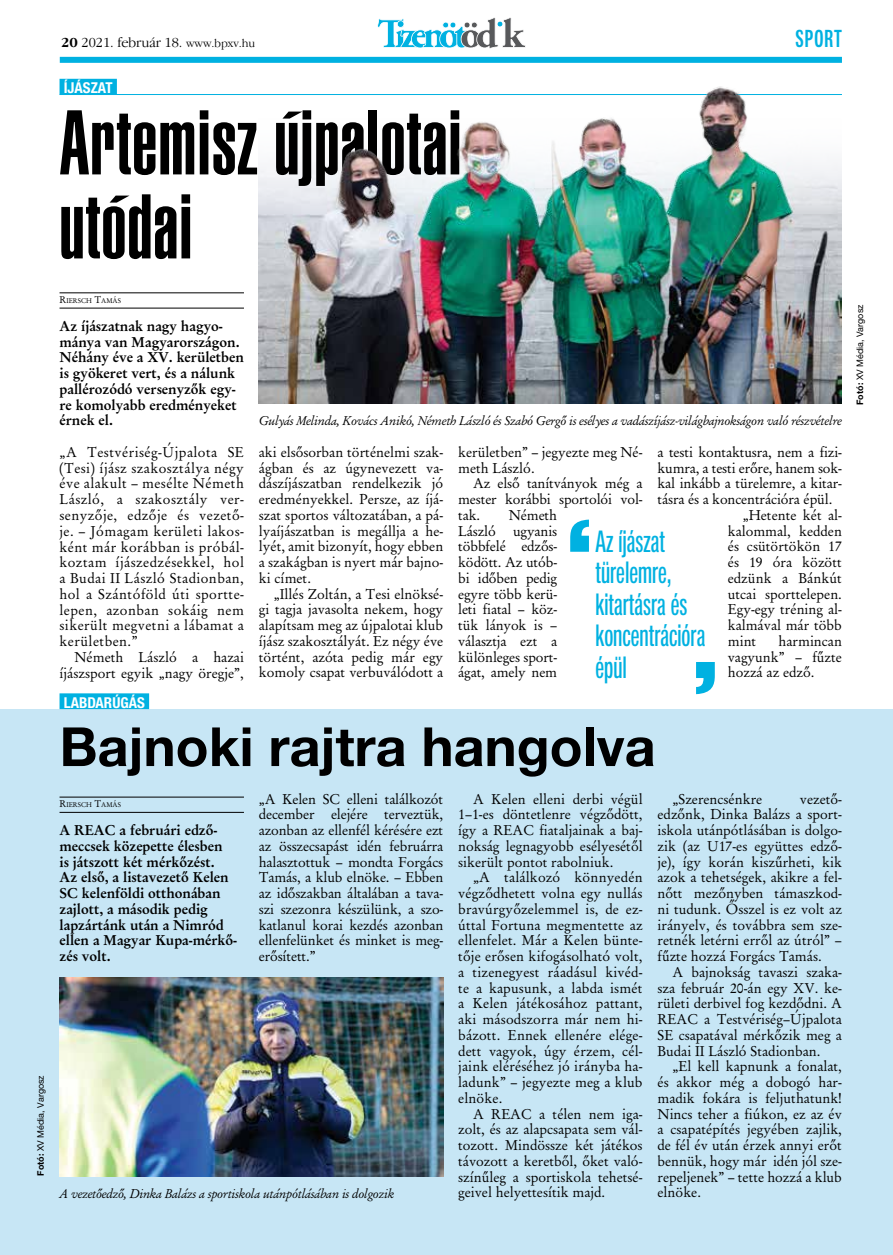
<style>
.page{position:relative;width:893px;height:1255px;background:#fff}
.page>*{position:absolute;margin:0;border:0;box-sizing:border-box;transform-origin:0 0}
.t1{font:900 extra-condensed 90px/84px "Helvetica";letter-spacing:.01em;color:#000}
.t2{font:54px "Helvetica Neue LT 75 Bd";color:#000}
.t3{font:30px/31.5px "Neue Helvetica 59 Cm";color:#00b1e1}
.t4{font:24px "Neue Helvetica 69 Cm Md";letter-spacing:.04em;color:#00b1e1}
.t5{font:700 condensed 15px "Helvetica Neue LT Pro";color:#fff}
.t6{font:14.25px/15.8px "Cg Garamond";color:#000;text-align:justify}
.t7{font:700 14.25px/15.8px "Cg Garamond";color:#000}
.t8{font:300 14.25px "ITC Garamond";color:#000}
.t9{font:italic 12.75px "Cg Garamond";letter-spacing:-.01em;color:#000}
.t10{font:9px "Helvetica Neue LT Pro";color:#000}
.t11{font:6.9px "Cg Garamond";color:#000}
.s1{font-weight:700}
.s2{font-size:12px}
.s3{font-size:9.75px}
</style>
<div class="page">
<div style="left:60px;top:57px;width:782px;height:6px;background:#00b1e1"></div>
<svg style="left:377px;top:17px;width:149px;height:32px"></svg>
<div style="left:0;top:709px;width:893px;height:545px;background:#c7e6f5"></div>
<div style="left:60px;top:79px;width:57px;height:15px;background:#00b1e1"></div>
<hr style="left:60px;top:94px;width:782px;height:1px;background:#00b1e1">
<div style="left:60px;top:693px;width:89px;height:16px;background:#00b1e1"></div>
<hr style="left:60px;top:292px;width:184px;height:1px;background:#000">
<hr style="left:60px;top:308px;width:184px;height:1px;background:#000">
<hr style="left:60px;top:796px;width:184px;height:1px;background:#000">
<hr style="left:60px;top:812px;width:184px;height:1px;background:#000">
<svg style="left:696px;top:662px;width:19px;height:32px"></svg>
<svg style="left:570px;top:519px;width:19px;height:32px"></svg>
<img style="left:259px;top:224px;width:583px;height:180px">
<img style="left:259px;top:86px;width:583px;height:138px">
<img style="left:60px;top:977px;width:383px;height:199px">
<p class="t8" style="left:61px;top:34px;width:196px"><span class="s1">20</span> 2021. február 18. <span class="s2">www.bpxv.hu</span></p>
<h3 class="t4" style="left:796px;top:25px;width:48px">SPORT</h3>
<p class="t5" style="left:64px;top:79px;width:50px">ÍJÁSZAT</p>
<h1 class="t1" style="left:60px;top:100px;width:404px">Artemisz újpalotai utódai</h1>
<p class="t10" style="left:35px;top:1175px;width:102px;rotate:-90deg"><span class="s1">Fotó:</span> XV Média, Vargosz</p>
<p class="t11" style="left:60px;top:296px;width:63px"><span class="s3">R</span>IERSCH <span class="s3">T</span>AMÁS</p>
<p class="t7" style="left:60px;top:318px;width:186px">Az íjászatnak nagy hagyo&shy;mánya van Magyarországon.<br>Néhány éve a XV. kerületben is gyökeret vert, és a nálunk pallérozódó versenyzők egy&shy;re komolyabb eredményeket érnek el.</p>
<p class="t6" style="left:60px;top:443px;width:186px">„A Testvériség-Újpalota SE (Tesi) íjász szakosztálya négy éve alakult – mesélte Németh László, a szakosztály ver&shy;senyzője, edzője és vezető&shy;je. – Jómagam kerületi lakos&shy;ként már korábban is próbál&shy;koztam íjászedzésekkel, hol a Budai II László Stadionban, hol a Szántóföld úti sportte&shy;lepen, azonban sokáig nem sikerült megvetni a lábamat a kerületben.”</p>
<p class="t6" style="left:60px;top:648px;width:186px;text-align:right">Németh László a hazai íjászsport egyik „nagy öregje”,</p>
<p class="t5" style="left:64px;top:693px;width:83px">LABDARÚGÁS</p>
<p class="t9" style="left:259px;top:412px;width:585px">Gulyás Melinda, Kovács Anikó, Németh László és Szabó Gergő is esélyes a vadászíjász-világbajnokságon való részvételre</p>
<p class="t6" style="left:259px;top:443px;width:186px">aki elsősorban történelmi szak&shy;ágban és az úgynevezett va&shy;dászíjászatban rendelkezik jó eredményekkel. Persze, az íjá&shy;szat sportos változatában, a pá&shy;lyaíjászatban is megállja a he&shy;lyét, amit bizonyít, hogy ebben a szakágban is nyert már bajno&shy;ki címet.</p>
<p class="t6" style="left:259px;top:585px;width:186px;text-indent:15px">„Illés Zoltán, a Tesi elnöksé&shy;gi tagja javasolta nekem, hogy alapítsam meg az újpalotai klub íjász szakosztályát. Ez négy éve történt, azóta pedig már egy komoly csapat verbuválódott a</p>
<p class="t6" style="left:657px;top:443px;width:186px">a testi kontaktusra, nem a fizi-</p>
<p class="t6" style="left:657px;top:459px;width:186px">kumra, a testi erőre, hanem sok-</p>
<p class="t6" style="left:657px;top:475px;width:186px">kal inkább a türelemre, a kitar-</p>
<p class="t6" style="left:657px;top:490px;width:176px">tásra és a koncentrációra épül.</p>
<p class="t6" style="left:743px;top:506px;width:101px">„Hetente két al-</p>
<p class="t6" style="left:728px;top:522px;width:116px">kalommal, kedden</p>
<p class="t6" style="left:728px;top:538px;width:116px">és csütörtökön 17</p>
<p class="t6" style="left:728px;top:553px;width:116px">és 19 óra között</p>
<p class="t6" style="left:728px;top:569px;width:116px">edzünk a Bánkút</p>
<p class="t6" style="left:728px;top:585px;width:116px">utcai sporttelepen.</p>
<p class="t6" style="left:728px;top:601px;width:116px">Egy-egy tréning al-</p>
<p class="t6" style="left:728px;top:616px;width:116px">kalmával már több</p>
<p class="t6" style="left:728px;top:632px;width:30px">mint</p>
<p class="t6" style="left:458px;top:443px;width:186px">kerületben” – jegyezte meg Né&shy;meth László.</p>
<p class="t6" style="left:458px;top:475px;width:186px;text-indent:15px">Az első tanítványok még a mester korábbi sportolói vol&shy;tak.</p>
<p class="t6" style="left:458px;top:506px;width:100px;text-indent:51px">Németh László ugyanis többfelé edzős&shy;ködött. Az utób&shy;bi időben pedig egyre több kerü&shy;leti fiatal – köz&shy;tük lányok is – választja ezt a különleges sport&shy;ágat, amely nem</p>
<h3 class="t3" style="left:595px;top:525px;width:111px">Az íjászat türelemre, kitartásra és koncentrációra épül</h3>
<p class="t6" style="left:728px;top:632px;width:116px;text-indent:51px">harmincan vagyunk” – fűzte hozzá az edző.</p>
<h2 class="t2" style="left:60px;top:712px;width:598px">Bajnoki rajtra hangolva</h2>
<p class="t6" style="left:259px;top:790px;width:186px">„A Kelen SC elleni találkozót december elejére terveztük, azonban az ellenfél kérésére ezt az összecsapást idén februárra halasztottuk – mondta Forgács Tamás, a klub elnöke. – Ebben az időszakban általában a tava&shy;szi szezonra készülünk, a szo&shy;katlanul korai kezdés azonban ellenfelünket és minket is meg&shy;erősített.”</p>
<p class="t6" style="left:458px;top:790px;width:186px;text-indent:15px">A Kelen elleni derbi végül 1–1-es döntetlenre végződött, így a REAC fiataljainak a baj&shy;nokság legnagyobb esélyesétől sikerült pontot rabolniuk.</p>
<p class="t11" style="left:60px;top:800px;width:63px"><span class="s3">R</span>IERSCH <span class="s3">T</span>AMÁS</p>
<p class="t7" style="left:60px;top:822px;width:179px">A REAC a februári edző&shy;meccsek közepette élesben<br>is játszott két mérkőzést.<br>Az első, a listavezető Kelen<br>SC kelenföldi otthonában zajlott, a második pedig lapzártánk után a Nimród ellen a Magyar Kupa-mérkő&shy;zés volt.</p>
<p class="t6" style="left:458px;top:868px;width:186px;text-indent:15px">„A találkozó könnyedén végződhetett volna egy nullás bravúrgyőzelemmel is, de ez&shy;úttal Fortuna megmentette az ellenfelet. Már a Kelen bünte&shy;tője erősen kifogásolható volt, a tizenegyest ráadásul kivéd&shy;te a kapusunk, a labda ismét a Kelen játékosához pattant, aki másodszorra már nem hi&shy;bázott. Ennek ellenére elége&shy;dett vagyok, úgy érzem, cél&shy;jaink eléréséhez jó irányba ha&shy;ladunk” – jegyezte meg a klub elnöke.</p>
<p class="t6" style="left:458px;top:1105px;width:186px;text-indent:15px">A REAC a télen nem iga&shy;zolt, és az alapcsapata sem vál&shy;tozott. Mindössze két játékos távozott a keretből, őket való&shy;színűleg a sportiskola tehetsé&shy;geivel helyettesítik majd.</p>
<p class="t9" style="left:60px;top:1184px;width:336px">A vezetőedző, Dinka Balázs a sportiskola utánpótlásában is dolgozik</p>
<p class="t6" style="left:672px;top:790px;width:91px">„Szerencsénkre</p>
<p class="t6" style="left:657px;top:790px;width:186px;text-indent:142px">vezető&shy;edzőnk, Dinka Balázs a sport&shy;iskola utánpótlásában is dolgo&shy;zik (az U17-es együttes edző&shy;je), így korán kiszűrheti, kik azok a tehetségek, akikre a fel&shy;nőtt mezőnyben támaszkod&shy;ni tudunk. Ősszel is ez volt az irányelv, és továbbra sem sze&shy;retnék letérni erről az útról” – fűzte hozzá Forgács Tamás.</p>
<p class="t6" style="left:657px;top:963px;width:186px;text-indent:15px">A bajnokság tavaszi szaka&shy;sza február 20-án egy XV. ke&shy;rületi derbivel fog kezdődni. A REAC a Testvériség–Újpalota SE csapatával mérkőzik meg a Budai II László Stadionban.</p>
<p class="t6" style="left:657px;top:1057px;width:186px;text-indent:15px">„El kell kapnunk a fonalat, és akkor még a dobogó har&shy;madik fokára is feljuthatunk!<br>Nincs teher a fiúkon, ez az év a csapatépítés jegyében zajlik, de fél év után érzek annyi erőt bennük, hogy már idén jól sze&shy;repeljenek” – tette hozzá a klub elnöke.</p>
<p class="t10" style="left:855px;top:405px;width:102px;rotate:-90deg"><span class="s1">Fotó:</span> XV Média, Vargosz</p>
</div>
